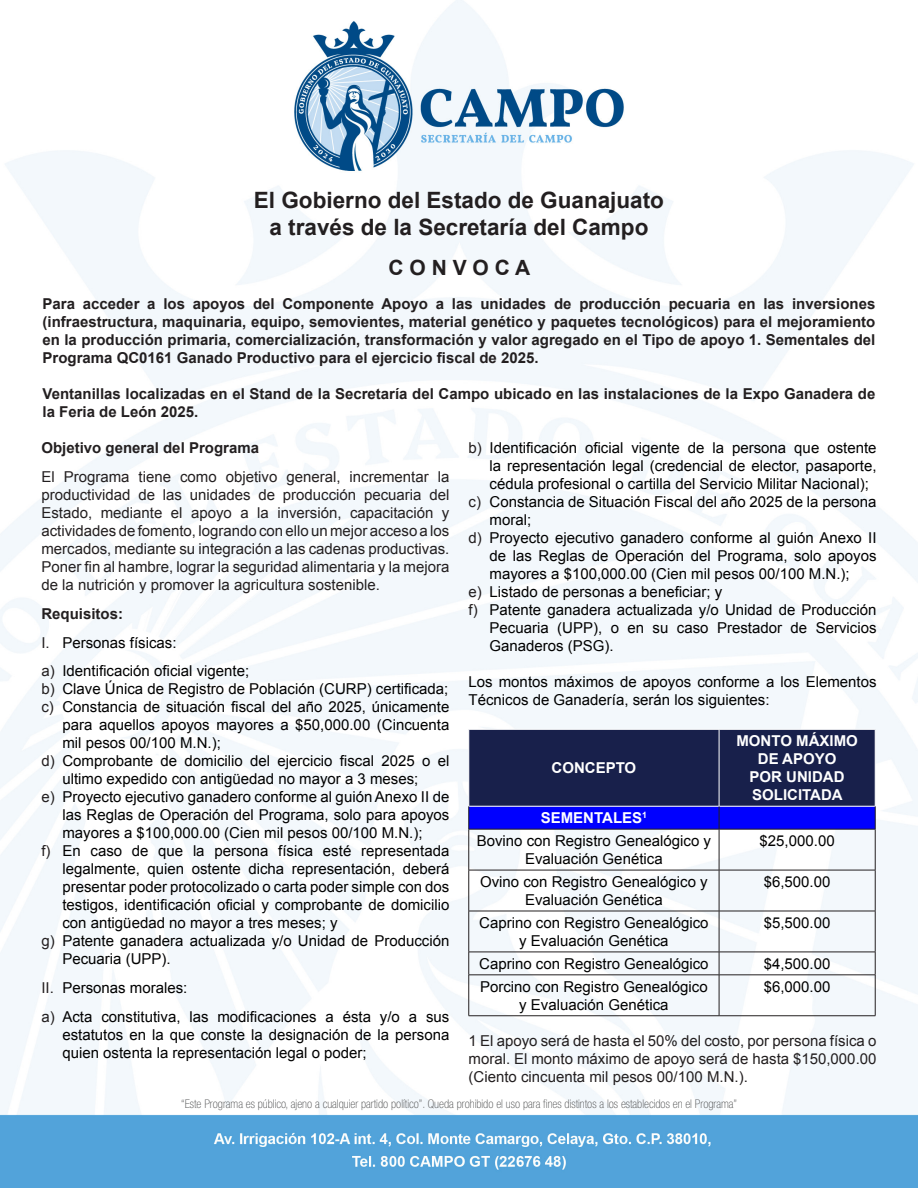
<style>
.page{position:relative;width:918px;height:1188px;background:#fff}
.page>*{position:absolute;margin:0;border:0;box-sizing:border-box;transform-origin:0 0}
.t1{font:700 22.5px "Arial";color:#231f20}
.t2{font:700 21px "Arial";color:#231f20}
.t3{font:15px/18px "Arial";color:#000;text-align:justify}
.t4{font:700 15px/18px "Arial";color:#231f20;text-align:justify}
.t5{font:15px/18px "Arial";color:#231f20;text-align:justify}
.t6{font:700 15px/18px "Arial";color:#fff;text-align:center}
.t7{font:100 condensed 12px "Helvetica Neue LT Std";color:#4b4c4d}
.s1{color:#231f20}
</style>
<div class="page">
<img style="left:0;top:0;width:918px;height:1188px">
<svg style="left:468px;top:729px;width:408px;height:100px;background:#181e76"></svg>
<hr style="left:469px;top:829px;width:250px;height:1px;background:#231f20">
<hr style="left:468px;top:829px;width:1px;height:41px;background:#231f20">
<hr style="left:719px;top:829px;width:156px;height:1px;background:#231f20">
<hr style="left:719px;top:829px;width:1px;height:41px;background:#231f20">
<hr style="left:875px;top:829px;width:1px;height:41px;background:#231f20">
<hr style="left:469px;top:870px;width:250px;height:1px;background:#231f20">
<hr style="left:468px;top:870px;width:1px;height:41px;background:#231f20">
<hr style="left:719px;top:870px;width:156px;height:1px;background:#231f20">
<hr style="left:719px;top:870px;width:1px;height:41px;background:#231f20">
<hr style="left:875px;top:870px;width:1px;height:41px;background:#231f20">
<hr style="left:469px;top:911px;width:250px;height:1px;background:#231f20">
<hr style="left:468px;top:911px;width:1px;height:41px;background:#231f20">
<hr style="left:719px;top:911px;width:156px;height:1px;background:#231f20">
<hr style="left:719px;top:911px;width:1px;height:41px;background:#231f20">
<hr style="left:875px;top:911px;width:1px;height:41px;background:#231f20">
<hr style="left:469px;top:952px;width:250px;height:1px;background:#231f20">
<svg style="left:468px;top:952px;width:1px;height:23px"></svg>
<hr style="left:719px;top:952px;width:156px;height:1px;background:#231f20">
<svg style="left:719px;top:952px;width:1px;height:23px"></svg>
<svg style="left:875px;top:952px;width:1px;height:23px"></svg>
<hr style="left:469px;top:975px;width:250px;height:1px;background:#231f20">
<hr style="left:468px;top:975px;width:1px;height:41px;background:#231f20">
<hr style="left:719px;top:975px;width:156px;height:1px;background:#231f20">
<hr style="left:719px;top:975px;width:1px;height:41px;background:#231f20">
<hr style="left:875px;top:975px;width:1px;height:41px;background:#231f20">
<hr style="left:469px;top:1016px;width:250px;height:1px;background:#231f20">
<hr style="left:719px;top:1016px;width:156px;height:1px;background:#231f20">
<p class="t1" style="left:254px;top:185px;width:412px">El Gobierno del Estado de Guanajuato</p>
<p class="t1" style="left:270px;top:212px;width:380px">a través de la Secretaría del Campo</p>
<p class="t2" style="left:389px;top:254px;width:143px">C O N V O C A</p>
<p class="t4" style="left:43px;top:296px;width:834px">Para acceder a los apoyos del Componente Apoyo a las unidades de producción pecuaria en las inversiones (infraestructura, maquinaria, equipo, semovientes, material genético y paquetes tecnológicos) para el mejoramiento en la producción primaria, comercialización, transformación y valor agregado en el Tipo de apoyo 1. Sementales del Programa QC0161 Ganado Productivo para el ejercicio fiscal de 2025.</p>
<p class="t4" style="left:43px;top:386px;width:834px">Ventanillas localizadas en el Stand de la Secretaría del Campo ubicado en las instalaciones de la Expo Ganadera de la Feria de León 2025.</p>
<p class="t4" style="left:41px;top:439px;width:219px">Objetivo general del Programa</p>
<p class="t5" style="left:41px;top:468px;width:409px">El Programa tiene como objetivo general, incrementar la productividad de las unidades de producción pecuaria del Estado, mediante el apoyo a la inversión, capacitación y actividades de fomento, logrando con ello un mejor acceso a los mercados, mediante su integración a las cadenas productivas.<br>Poner fin al hambre, lograr la seguridad alimentaria y la mejora de la nutrición y promover la agricultura sostenible.</p>
<p class="t4" style="left:41px;top:605px;width:83px">Requisitos:</p>
<p class="t3" style="left:41px;top:633px;width:137px"><span class="s1">I.</span> Personas físicas:</p>
<p class="t3" style="left:41px;top:662px;width:209px"><span class="s1">a)</span> Identificación oficial vigente;</p>
<p class="t3" style="left:41px;top:680px;width:408px"><span class="s1">b)</span> Clave Única de Registro de Población (CURP) certificada;</p>
<p class="t3" style="left:62px;top:698px;width:388px;text-indent:-21px"><span class="s1">c)</span> Constancia de situación fiscal del año 2025, únicamente para aquellos apoyos mayores a $50,000.00 (Cincuenta mil pesos 00/100 M.N.);</p>
<p class="t3" style="left:62px;top:752px;width:388px;text-indent:-21px"><span class="s1">d)</span> Comprobante de domicilio del ejercicio fiscal 2025 o el ultimo expedido con antigüedad no mayor a 3 meses;</p>
<p class="t3" style="left:62px;top:788px;width:388px;text-indent:-21px"><span class="s1">e)</span> Proyecto ejecutivo ganadero conforme al guión Anexo II de las Reglas de Operación del Programa, solo para apoyos mayores a $100,000.00 (Cien mil pesos 00/100 M.N.);</p>
<p class="t3" style="left:62px;top:842px;width:388px;text-indent:-21px"><span class="s1">f)</span> En caso de que la persona física esté representada legalmente, quien ostente dicha representación, deberá presentar poder protocolizado o carta poder simple con dos testigos, identificación oficial y comprobante de domicilio con antigüedad no mayor a tres meses; y</p>
<p class="t3" style="left:62px;top:932px;width:388px;text-indent:-21px"><span class="s1">g)</span> Patente ganadera actualizada y/o Unidad de Producción<br>Pecuaria (UPP).</p>
<p class="t3" style="left:41px;top:979px;width:148px"><span class="s1">II.</span> Personas morales:</p>
<p class="t3" style="left:62px;top:1008px;width:388px;text-indent:-21px"><span class="s1">a)</span> Acta constitutiva, las modificaciones a ésta y/o a sus estatutos en la que conste la designación de la persona quien ostenta la representación legal o poder;</p>
<p class="t3" style="left:490px;top:439px;width:388px;text-indent:-21px"><span class="s1">b)</span> Identificación oficial vigente de la persona que ostente la representación legal (credencial de elector, pasaporte, cédula profesional o cartilla del Servicio Militar Nacional);</p>
<p class="t3" style="left:490px;top:493px;width:388px;text-indent:-21px"><span class="s1">c)</span> Constancia de Situación Fiscal del año 2025 de la persona moral;</p>
<p class="t3" style="left:490px;top:529px;width:388px;text-indent:-21px"><span class="s1">d)</span> Proyecto ejecutivo ganadero conforme al guión Anexo II de las Reglas de Operación del Programa, solo apoyos mayores a $100,000.00 (Cien mil pesos 00/100 M.N.);</p>
<p class="t3" style="left:469px;top:583px;width:255px"><span class="s1">e)</span> Listado de personas a beneficiar; y</p>
<p class="t3" style="left:490px;top:601px;width:388px;text-indent:-21px"><span class="s1">f)</span> Patente ganadera actualizada y/o Unidad de Producción Pecuaria (UPP), o en su caso Prestador de Servicios Ganaderos (PSG).</p>
<p class="t3" style="left:469px;top:673px;width:409px">Los montos máximos de apoyos conforme a los Elementos<br>Técnicos de Ganadería, serán los siguientes:</p>
<p class="t6" style="left:552px;top:759px;width:86px">CONCEPTO</p>
<p class="t6" style="left:736px;top:732px;width:123px">MONTO MÁXIMO<br>DE APOYO<br>POR UNIDAD<br>SOLICITADA</p>
<p class="t6" style="left:541px;top:809px;width:108px">SEMENTALES<sup>1</sup></p>
<p class="t3" style="left:477px;top:832px;width:236px;text-align:center">Bovino con Registro Genealógico y<br>Evaluación Genética</p>
<p class="t3" style="left:760px;top:832px;width:77px">$25,000.00</p>
<p class="t3" style="left:480px;top:873px;width:229px;text-align:center">Ovino con Registro Genealógico y<br>Evaluación Genética</p>
<p class="t3" style="left:764px;top:873px;width:68px">$6,500.00</p>
<p class="t3" style="left:479px;top:914px;width:231px;text-align:center">Caprino con Registro Genealógico y Evaluación Genética</p>
<p class="t3" style="left:764px;top:914px;width:68px">$5,500.00</p>
<p class="t3" style="left:479px;top:955px;width:231px">Caprino con Registro Genealógico</p>
<p class="t3" style="left:764px;top:955px;width:68px">$4,500.00</p>
<p class="t3" style="left:480px;top:978px;width:229px;text-align:center">Porcino con Registro Genealógico y Evaluación Genética</p>
<p class="t3" style="left:764px;top:978px;width:68px">$6,000.00</p>
<p class="t5" style="left:469px;top:1032px;width:409px">1 El apoyo será de hasta el 50% del costo, por persona física o moral. El monto máximo de apoyo será de hasta $150,000.00 (Ciento cincuenta mil pesos 00/100 M.N.).</p>
<p class="t7" style="left:181px;top:1097px;width:557px">“Este Programa es público, ajeno a cualquier partido político”. Queda prohibido el uso para fines distintos a los establecidos en el Programa”</p>
</div>
